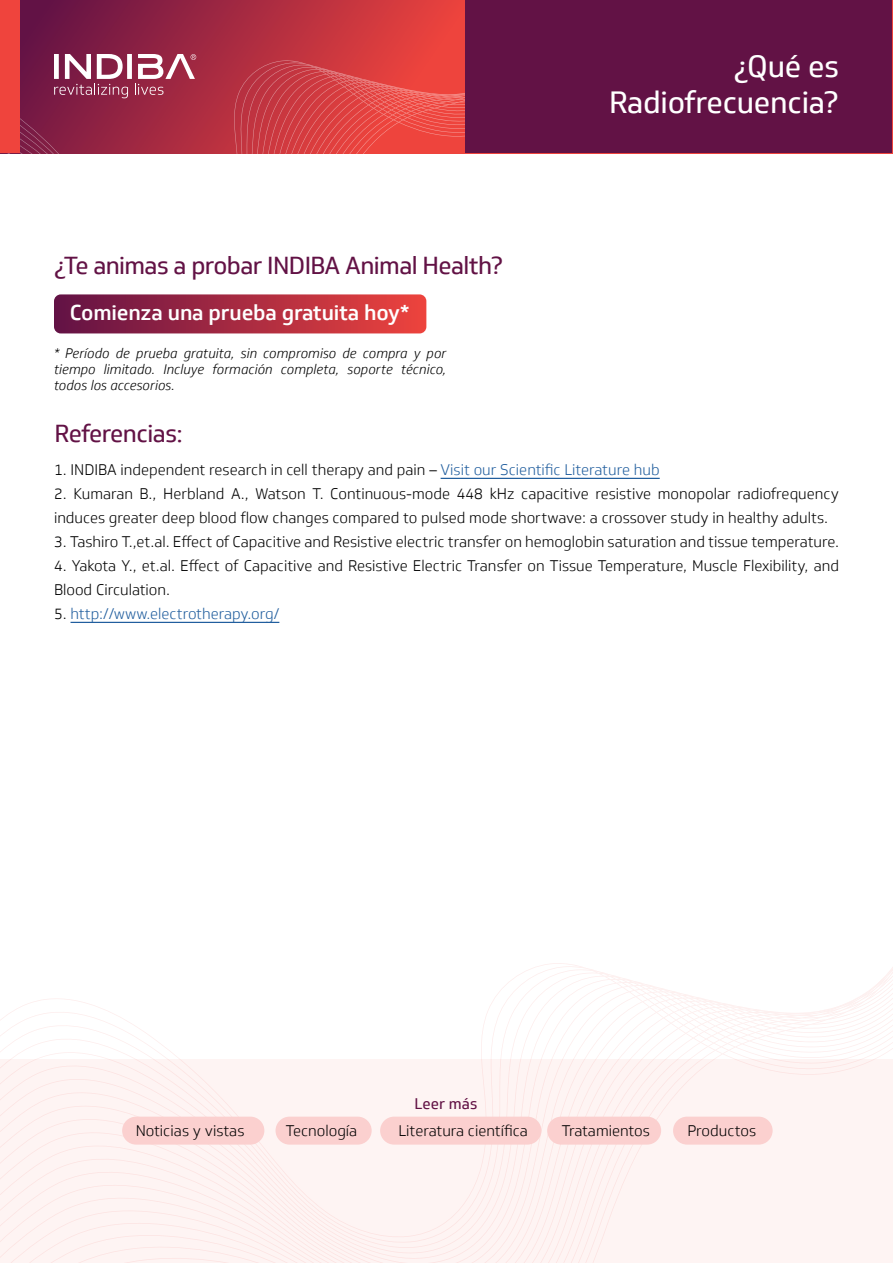
<style>
.page{position:relative;width:893px;height:1263px;background:#fff}
.page>*{position:absolute;margin:0;border:0;box-sizing:border-box;transform-origin:0 0}
.t1{font:30px/36px "Soleto";letter-spacing:-.01em;color:#fff;text-align:right}
.t2{font:24px "Soleto";letter-spacing:-.025em;color:#621245}
.t3{font:500 21px "Soleto";letter-spacing:-.01em;color:#fff}
.t4{font:300 15px/24px "Soleto";color:#000}
.t5{font:300 15px "Soleto";color:#215e9e}
.t6{font:15px "Soleto";color:#621245}
.t7{font:italic 300 13.5px/16.2px "Soleto";color:#000;text-align:justify}
.s1{color:#215e9e}
.s2{color:#000}
</style>
<div class="page">
<svg style="left:20px;top:1px;width:445px;height:152px;background:#b63343"></svg>
<svg style="left:54px;top:54px;width:142px;height:44px"></svg>
<div style="left:1px;top:1px;width:19px;height:152px;background:#ef443d"></div>
<hr style="left:441px;top:478px;width:219px;height:1px;background:#215e9e">
<hr style="left:71px;top:622px;width:208px;height:1px;background:#215e9e">
<div style="left:55px;top:294px;width:371px;height:39px;background:linear-gradient(to right,#621245,#ee433d);border-radius:7px"></div>
<div style="left:465px;top:1px;width:427px;height:152px;background:#621245"></div>
<svg style="left:0;top:963px;width:893px;height:300px;fill:#fef4f3"></svg>
<div style="left:122px;top:1116px;width:142px;height:28px;background:#fbd0cf;border-radius:14px"></div>
<div style="left:276px;top:1116px;width:96px;height:28px;background:#fbd0cf;border-radius:14px"></div>
<div style="left:380px;top:1116px;width:161px;height:28px;background:#fbd0cf;border-radius:14px"></div>
<div style="left:547px;top:1116px;width:114px;height:28px;background:#fbd0cf;border-radius:14px"></div>
<div style="left:673px;top:1116px;width:100px;height:28px;background:#fbd0cf;border-radius:14px"></div>
<h2 class="t2" style="left:55px;top:251px;width:450px">¿Te animas a probar INDIBA Animal Health?</h2>
<h3 class="t3" style="left:70px;top:299px;width:342px">Comienza una prueba gratuita hoy*</h3>
<p class="t7" style="left:54px;top:345px;width:394px">* Período de prueba gratuita, sin compromiso de compra y por tiempo limitado. Incluye formación completa, soporte técnico, todos los accesorios.</p>
<h1 class="t1" style="left:609px;top:49px;width:231px">¿Qué es<br>Radiofrecuencia?</h1>
<h2 class="t2" style="left:55px;top:419px;width:130px">Referencias:</h2>
<p class="t4" style="left:54px;top:458px;width:607px">1. INDIBA independent research in cell therapy and pain – <span class="s1">Visit our Scientific Literature hub</span></p>
<p class="t4" style="left:54px;top:482px;width:786px">2. Kumaran B., Herbland A., Watson T. Continuous-mode 448 kHz capacitive resistive monopolar radiofrequency induces greater deep blood flow changes compared to pulsed mode shortwave: a crossover study in healthy adults.</p>
<p class="t4" style="left:54px;top:530px;width:786px">3. Tashiro T.,et.al. Effect of Capacitive and Resistive electric transfer on hemoglobin saturation and tissue temperature.</p>
<p class="t4" style="left:54px;top:554px;width:786px">4. Yakota Y., et.al. Effect of Capacitive and Resistive Electric Transfer on Tissue Temperature, Muscle Flexibility, and<br>Blood Circulation.</p>
<p class="t5" style="left:54px;top:605px;width:227px"><span class="s2">5.</span> http://www.electrotherapy.org/</p>
<p class="t6" style="left:415px;top:1094px;width:64px">Leer más</p>
<p class="t4" style="left:136px;top:1119px;width:110px">Noticias y vistas</p>
<p class="t4" style="left:286px;top:1119px;width:73px">Tecnología</p>
<p class="t4" style="left:399px;top:1119px;width:131px">Literatura científica</p>
<p class="t4" style="left:562px;top:1119px;width:90px">Tratamientos</p>
<p class="t4" style="left:687px;top:1119px;width:70px">Productos</p>
</div>
